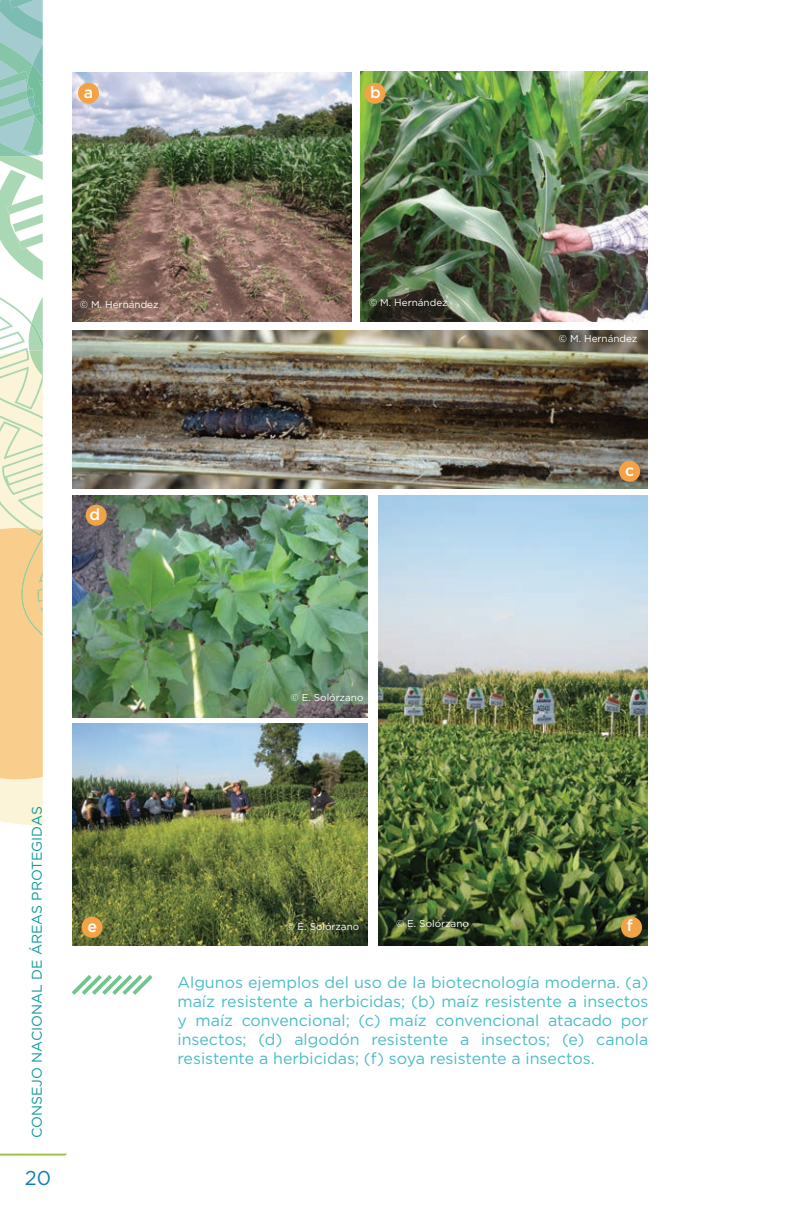
<style>
.page{position:relative;width:792px;height:1224px;background:#fff}
.page>*{position:absolute;margin:0;border:0;box-sizing:border-box;transform-origin:0 0}
.t1{font:20px "Gotham";color:#107eb1}
.t2{font:16px/19.2px "Gotham";color:#4abcc6;text-align:justify}
.t3{font:500 16px "Gotham";color:#fff}
.t4{font:14px "Gotham";color:#0f99a1}
.t5{font:10px "Gotham";color:#fff}
</style>
<div class="page">
<svg style="left:0;top:0;width:43px;height:826px"></svg>
<svg style="left:0;top:1153px;width:67px;height:3px"></svg>
<img style="left:72px;top:495px;width:296px;height:222px">
<img style="left:72px;top:724px;width:296px;height:221px">
<img style="left:379px;top:495px;width:269px;height:450px">
<div style="left:86px;top:505px;width:21px;height:21px;background:#f4a246;border-radius:50%"></div>
<div style="left:81px;top:917px;width:22px;height:21px;background:#f4a246;border-radius:50%"></div>
<div style="left:621px;top:917px;width:21px;height:21px;background:#f4a246;border-radius:50%"></div>
<svg style="left:71px;top:975px;width:82px;height:20px"></svg>
<img style="left:72px;top:72px;width:279px;height:249px">
<img style="left:360px;top:72px;width:288px;height:249px">
<div style="left:78px;top:83px;width:21px;height:21px;background:#f4a246;border-radius:50%"></div>
<div style="left:364px;top:83px;width:21px;height:21px;background:#f4a246;border-radius:50%"></div>
<img style="left:72px;top:330px;width:576px;height:159px">
<div style="left:619px;top:461px;width:21px;height:21px;background:#f4a246;border-radius:50%"></div>
<p class="t3" style="left:84px;top:86px;width:11px">a</p>
<p class="t3" style="left:370px;top:86px;width:12px">b</p>
<p class="t5" style="left:80px;top:300px;width:80px">© M. Hernández</p>
<p class="t5" style="left:369px;top:299px;width:80px">© M. Hernández</p>
<p class="t3" style="left:90px;top:508px;width:12px">d</p>
<p class="t5" style="left:559px;top:335px;width:80px">© M. Hernández</p>
<p class="t3" style="left:625px;top:464px;width:11px">c</p>
<p class="t5" style="left:291px;top:694px;width:74px">© E. Solórzano</p>
<p class="t4" style="left:32px;top:1138px;width:333px;rotate:-90deg">CONSEJO NACIONAL DE ÁREAS PROTEGIDAS</p>
<p class="t1" style="left:25px;top:1170px;width:28px">20</p>
<p class="t3" style="left:87px;top:920px;width:11px">e</p>
<p class="t3" style="left:627px;top:920px;width:8px">f</p>
<p class="t5" style="left:286px;top:922px;width:74px">© E. Solórzano</p>
<p class="t5" style="left:396px;top:920px;width:74px">© E. Solórzano</p>
<p class="t2" style="left:177px;top:973px;width:472px">Algunos ejemplos del uso de la biotecnología moderna. (a) maíz resistente a herbicidas; (b) maíz resistente a insectos y maíz convencional; (c) maíz convencional atacado por insectos; (d) algodón resistente a insectos; (e) canola resistente a herbicidas; (f) soya resistente a insectos.</p>
</div>
